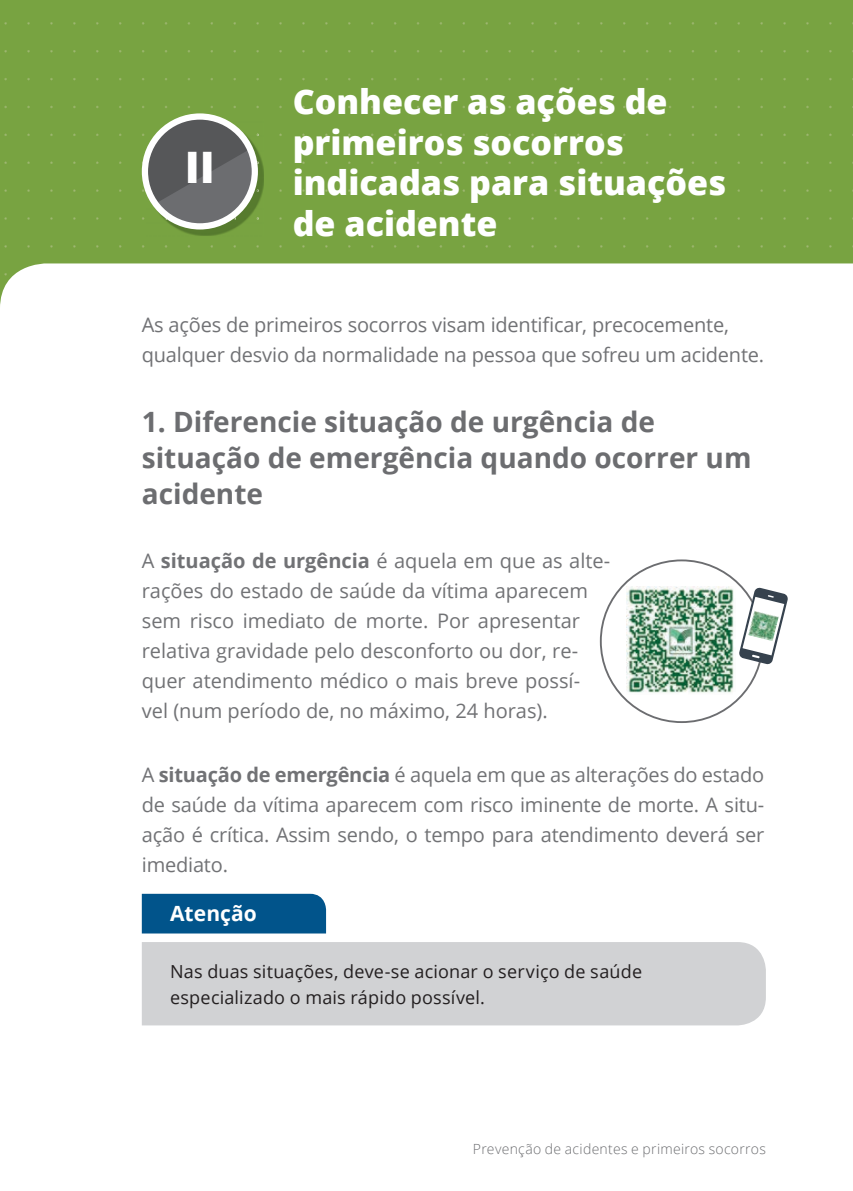
<style>
.page{position:relative;width:853px;height:1191px;background:#fff}
.page>*{position:absolute;margin:0;border:0;box-sizing:border-box;transform-origin:0 0}
.t1{font:800 43.4px "Open Sans";color:#fff}
.t2{font:800 34px/40.8px "Open Sans";color:#fff}
.t3{font:700 28px/36px "Open Sans";color:#6c6d70}
.t4{font:700 21px "Open Sans";letter-spacing:.005em;color:#fff}
.t5{font:20px/30px "Open Sans";color:#717275}
.t6{font:18px/26px "Open Sans";letter-spacing:.01em;color:#231f20}
.t7{font:300 14px "Open Sans";letter-spacing:.02em;color:#6c6d70}
.s1{font-weight:700}
</style>
<div class="page">
<div style="left:0;top:0;width:852px;height:325px;background:#78a341"></div>
<div style="left:0;top:263px;width:852px;height:62px;background:#fff"></div>
<img style="left:152px;top:133px;width:112px;height:103px">
<svg style="left:145px;top:116px;width:110px;height:110px"></svg>
<svg style="left:142px;top:117px;width:108px;height:87px;background:#6d726a"></svg>
<div style="left:142px;top:113px;width:116px;height:116px;border:6px solid #fff;border-radius:50%"></div>
<div style="left:142px;top:942px;width:623px;height:83px;background:#d1d2d4"></div>
<div style="left:142px;top:893px;width:184px;height:40px;background:#01548b"></div>
<img style="left:626px;top:586px;width:108px;height:107px">
<svg style="left:739px;top:587px;width:49px;height:77px"></svg>
<img style="left:748px;top:611px;width:30px;height:30px">
<h1 class="t1" style="left:185px;top:135px;width:32px">II</h1>
<h2 class="t2" style="left:293px;top:79px;width:435px">Conhecer as ações de primeiros socorros indicadas para situações de acidente</h2>
<p class="t5" style="left:142px;top:309px;width:623px">As ações de primeiros socorros visam identificar, precocemente, qualquer desvio da normalidade na pessoa que sofreu um acidente.</p>
<h3 class="t3" style="left:142px;top:403px;width:611px">1. Diferencie situação de urgência de situação de emergência quando ocorrer um acidente</h3>
<p class="t5" style="left:142px;top:545px;width:469px">A <span class="s1">situação de urgência</span> é aquela em que as alte&shy;rações do estado de saúde da vítima aparecem sem risco imediato de morte. Por apresentar relativa gravidade pelo desconforto ou dor, re&shy;quer atendimento médico o mais breve possí&shy;vel (num período de, no máximo, 24 horas).</p>
<p class="t5" style="left:142px;top:759px;width:624px;text-align:justify">A <span class="s1">situação de emergência</span> é aquela em que as alterações do estado de saúde da vítima aparecem com risco iminente de morte. A situ&shy;ação é crítica. Assim sendo, o tempo para atendimento deverá ser imediato.</p>
<p class="t4" style="left:170px;top:898px;width:88px">Atenção</p>
<p class="t6" style="left:170px;top:957px;width:473px">Nas duas situações, deve-se acionar o serviço de saúde especializado o mais rápido possível.</p>
<p class="t7" style="left:473px;top:1139px;width:294px">Prevenção de acidentes e primeiros socorros</p>
</div>
